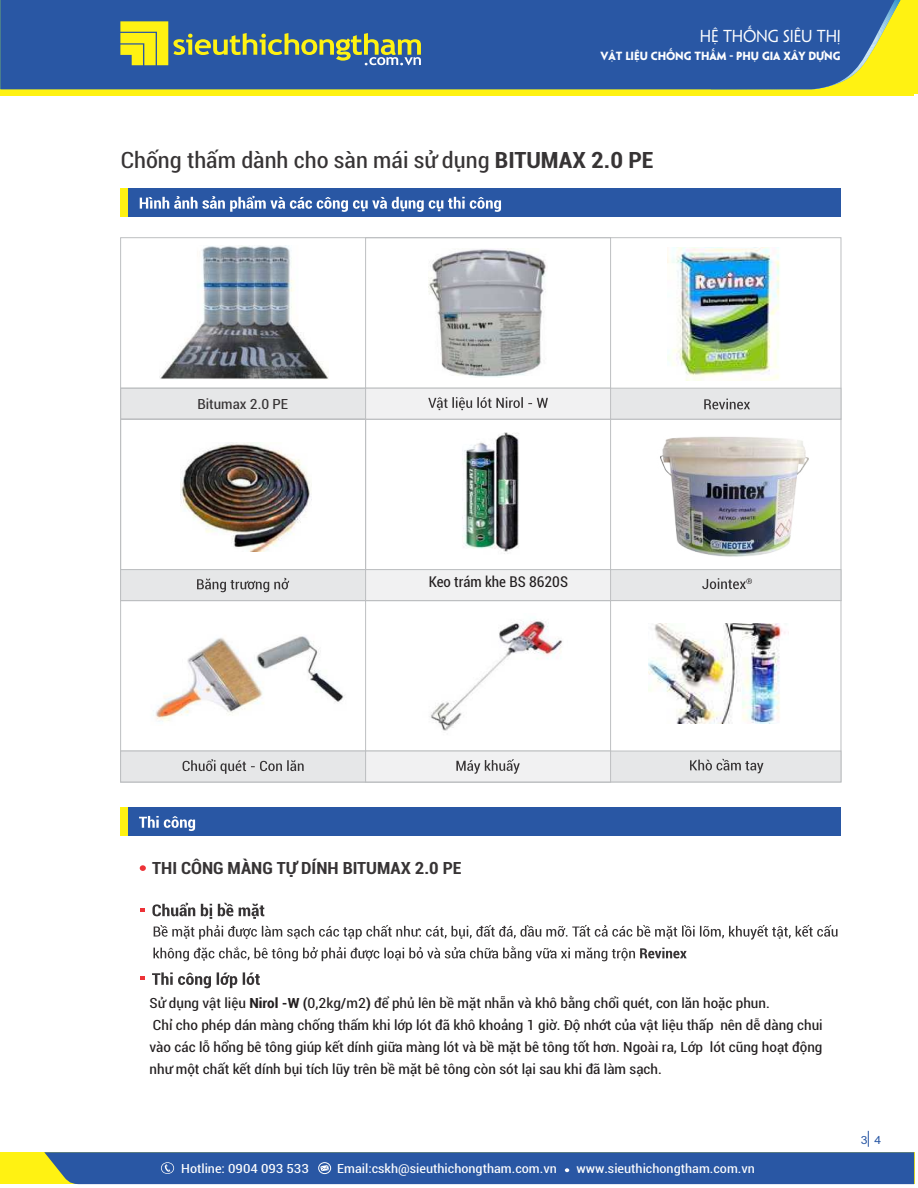
<style>
.page{position:relative;width:918px;height:1188px;background:#fff}
.page>*{position:absolute;margin:0;border:0;box-sizing:border-box;transform-origin:0 0}
.t1{font:condensed 22.5px "Roboto";color:#373435;scale:1.08 1}
.t2{font:700 condensed 16.95px "Roboto";color:#373435;scale:1.08 1}
.t3{font:15.6px "UTM Penumbra";letter-spacing:-.01em;color:#fefefe}
.t4{font:15.45px "Arial";letter-spacing:-.01em;color:#fefefe}
.t5{font:condensed 15px "Roboto";color:#231f20}
.t6{font:condensed 14.1px/21.8px "Roboto";color:#231f20;scale:1.09 1}
.t7{font:condensed 14.1px "Roboto";color:#373435;scale:1.08 1}
.t8{font:condensed 12.6px "Roboto";color:#fefefe;scale:1.14 1}
.t9{font:11.25px "Arial";color:#2957a4;scale:1.09 1}
.t10{font:700 10.65px "UTM Penumbra";letter-spacing:-.01em;color:#fefefe}
.t11{font:10.5px "UTM Penumbra";letter-spacing:-.01em;color:#fefefe}
.s1{font-weight:700}
</style>
<div class="page">
<div style="left:120px;top:188px;width:721px;height:29px;background:#2957a4"></div>
<svg style="left:140px;top:196px;width:361px;height:16px"></svg>
<div style="left:120px;top:188px;width:8px;height:29px;background:#fff212"></div>
<div style="left:365px;top:419px;width:246px;height:182px;border:1px solid #bdbfc1"></div>
<div style="left:120px;top:419px;width:246px;height:182px;border:1px solid #bdbfc1"></div>
<div style="left:120px;top:388px;width:721px;height:31px;background:#e6e7e8;border:1px solid #bdbfc1"></div>
<div style="left:120px;top:388px;width:246px;height:31px;border:1px solid #bdbfc1"></div>
<div style="left:365px;top:388px;width:246px;height:31px;background:#f1f1f2;border:1px solid #bdbfc1"></div>
<div style="left:120px;top:569px;width:721px;height:32px;background:#e6e7e8;border:1px solid #bdbfc1"></div>
<div style="left:120px;top:569px;width:246px;height:32px;background:#e6e7e8;border:1px solid #bdbfc1"></div>
<div style="left:365px;top:569px;width:246px;height:32px;background:#f1f1f2;border:1px solid #bdbfc1"></div>
<div style="left:120px;top:751px;width:721px;height:31px;background:#e6e7e8;border:1px solid #bdbfc1"></div>
<div style="left:120px;top:751px;width:246px;height:31px;background:#e6e7e8;border:1px solid #bdbfc1"></div>
<div style="left:365px;top:751px;width:246px;height:31px;background:#f1f1f2;border:1px solid #bdbfc1"></div>
<svg style="left:690px;top:759px;width:73px;height:14px"></svg>
<svg style="left:197px;top:578px;width:92px;height:14px"></svg>
<img style="left:181px;top:443px;width:131px;height:108px">
<img style="left:430px;top:617px;width:132px;height:114px">
<svg style="left:456px;top:759px;width:64px;height:15px"></svg>
<svg style="left:704px;top:399px;width:46px;height:10px"></svg>
<div style="left:120px;top:807px;width:721px;height:29px;background:#2957a4"></div>
<svg style="left:139px;top:816px;width:56px;height:15px"></svg>
<div style="left:120px;top:807px;width:8px;height:29px;background:#fff212"></div>
<svg style="left:152px;top:903px;width:112px;height:16px"></svg>
<svg style="left:141px;top:908px;width:4px;height:4px"></svg>
<svg style="left:140px;top:865px;width:6px;height:6px"></svg>
<img style="left:153px;top:636px;width:192px;height:86px">
<svg style="left:183px;top:759px;width:121px;height:15px"></svg>
<svg style="left:153px;top:946px;width:534px;height:15px"></svg>
<img style="left:667px;top:247px;width:113px;height:134px">
<img style="left:649px;top:624px;width:137px;height:100px">
<svg style="left:152px;top:972px;width:108px;height:16px"></svg>
<svg style="left:141px;top:976px;width:4px;height:4px"></svg>
<svg style="left:154px;top:925px;width:684px;height:15px"></svg>
<svg style="left:702px;top:578px;width:50px;height:11px"></svg>
<img style="left:160px;top:245px;width:169px;height:134px">
<svg style="left:428px;top:397px;width:120px;height:13px"></svg>
<img style="left:429px;top:249px;width:117px;height:128px">
<div style="left:0;top:1152px;width:914px;height:32px;background:#fff212"></div>
<svg style="left:44px;top:1131px;width:870px;height:53px"></svg>
<img style="left:645px;top:417px;width:175px;height:154px">
<div style="left:0;top:0;width:917px;height:94px;background:linear-gradient(to bottom,#fff212,#fff212)"></div>
<svg style="left:576px;top:0;width:326px;height:94px;background:#f2ea1b"></svg>
<div style="left:0;top:0;width:896px;height:89px;background:#2957a4"></div>
<svg style="left:119px;top:21px;width:302px;height:46px;background:#69857b"></svg>
<img style="left:462px;top:432px;width:57px;height:122px">
<p class="t3" style="left:700px;top:27px;width:143px">HỆ THỐNG SIÊU THỊ</p>
<p class="t10" style="left:601px;top:50px;width:241px">VẬT LIỆU CHỐNG THẤM - PHỤ GIA XÂY DỰNG</p>
<p class="t4" style="left:697px;top:33px;width:113px">hệ thống siêu thị</p>
<p class="t11" style="left:598px;top:52px;width:224px">VẬT LIỆU CHỐNG THẤM - PHỤ GIA XÂY DỰNG</p>
<h1 class="t1" style="left:121px;top:151px;width:495px">Chống thấm dành cho sàn mái sử dụng <span class="s1">BITUMAX 2.0 PE</span></h1>
<p class="t7" style="left:198px;top:398px;width:85px">Bitumax 2.0 PE</p>
<p class="t5" style="left:429px;top:575px;width:141px">Keo trám khe BS 8620S</p>
<p class="t2" style="left:152px;top:862px;width:288px">THI CÔNG MÀNG TỰ DÍNH BITUMAX 2.0 PE</p>
<p class="t6" style="left:150px;top:994px;width:619px">Sử dụng vật liệu <span class="s1">Nirol -W (</span>0,2kg/m2<span class="s1">)</span> để phủ lên bề mặt nhẵn và khô bằng chổi quét, con lăn hoặc phun.<br>Chỉ cho phép dán màng chống thấm khi lớp lót đã khô khoảng 1 giờ. Độ nhớt của vật liệu thấp nên dễ dàng chui vào các lỗ hổng bê tông giúp kết dính giữa màng lót và bề mặt bê tông tốt hơn. Ngoài ra, Lớp lót cũng hoạt động như một chất kết dính bụi tích lũy trên bề mặt bê tông còn sót lại sau khi đã làm sạch.</p>
<p class="t8" style="left:181px;top:1164px;width:113px">Hotline: 0904 093 533</p>
<p class="t8" style="left:337px;top:1164px;width:194px">Email:cskh@sieuthichongtham.com.vn</p>
<p class="t8" style="left:576px;top:1164px;width:158px">www.sieuthichongtham.com.vn</p>
<p class="t9" style="left:861px;top:1136px;width:20px">3 4</p>
</div>
